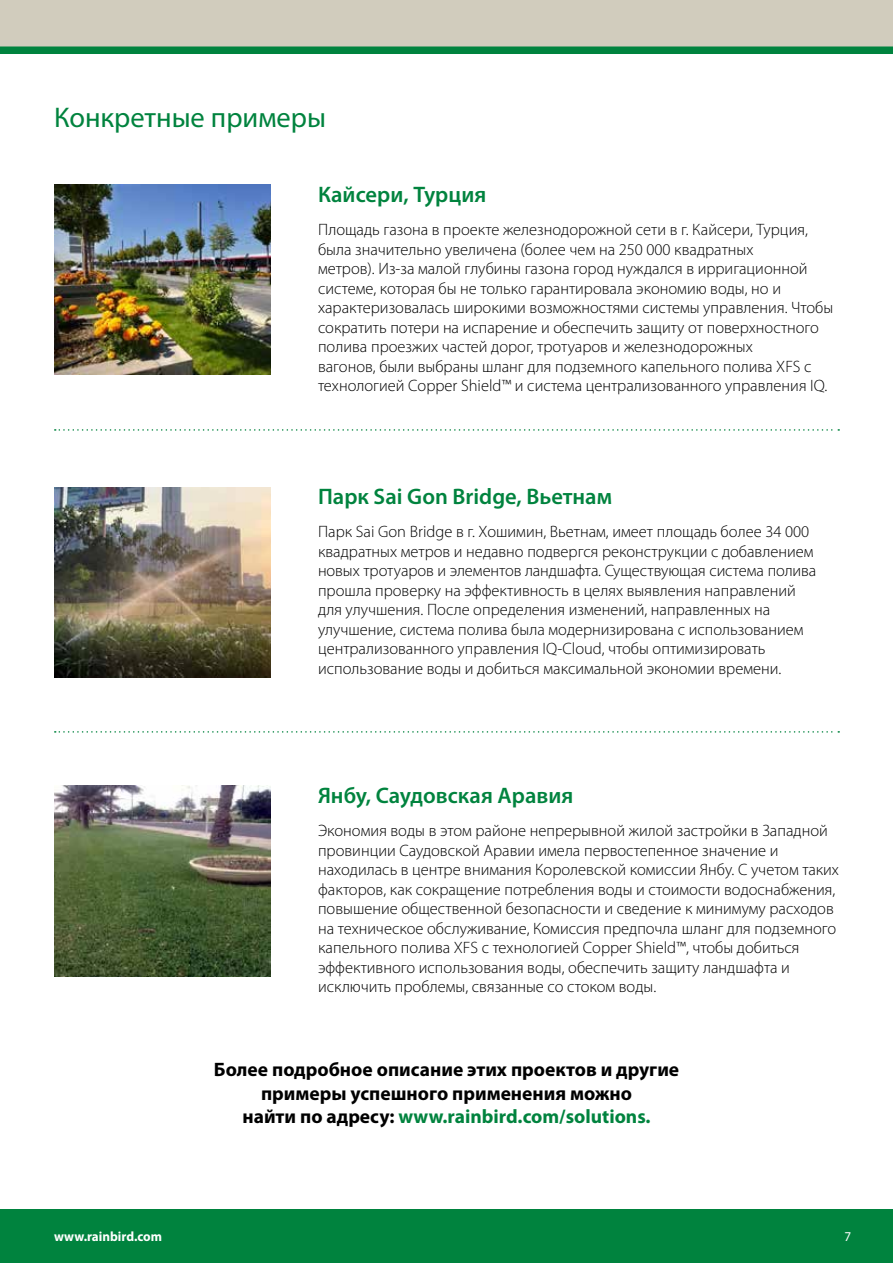
<style>
.page{position:relative;width:893px;height:1263px;background:#fff}
.page>*{position:absolute;margin:0;border:0;box-sizing:border-box;transform-origin:0 0}
.t1{font:28.5px "Myriad Pro";color:#00833e}
.t2{font:600 22.5px "Myriad Pro";color:#00833e}
.t3{font:700 19.5px/23.4px "Myriad Pro";color:#000;text-align:center}
.t4{font:300 16.5px/19.5px "Myriad Pro";color:#000}
.t5{font:700 13.5px "Myriad Pro";color:#fff}
.t6{font:13.5px "Myriad Pro";color:#fff}
.s1{color:#00833e}
</style>
<div class="page">
<div style="left:0;top:0;width:893px;height:54px;background:#d1ccbd"></div>
<div style="left:0;top:47px;width:893px;height:7px;background:#00833e"></div>
<div style="left:0;top:1209px;width:893px;height:54px;background:#00833e"></div>
<svg style="left:55px;top:429px;width:784px;height:2px"></svg>
<svg style="left:55px;top:731px;width:784px;height:2px"></svg>
<img style="left:54px;top:185px;width:216px;height:190px">
<img style="left:54px;top:487px;width:216px;height:190px">
<img style="left:54px;top:786px;width:216px;height:190px">
<h1 class="t1" style="left:54px;top:100px;width:274px">Конкретные примеры</h1>
<h2 class="t2" style="left:318px;top:180px;width:170px">Кайсери, Турция</h2>
<p class="t4" style="left:318px;top:220px;width:517px">Площадь газона в проекте железнодорожной сети в г. Кайсери, Турция, была значительно увеличена (более чем на 250 000 квадратных<br>метров). Из-за малой глубины газона город нуждался в ирригационной системе, которая бы не только гарантировала экономию воды, но и характеризовалась широкими возможностями системы управления. Чтобы сократить потери на испарение и обеспечить защиту от поверхностного полива проезжих частей дорог, тротуаров и железнодорожных<br>вагонов, были выбраны шланг для подземного капельного полива XFS с технологией Copper Shield™ и система централизованного управления IQ.</p>
<h2 class="t2" style="left:318px;top:483px;width:295px">Парк Sai Gon Bridge, Вьетнам</h2>
<p class="t4" style="left:318px;top:522px;width:500px">Парк Sai Gon Bridge в г. Хошимин, Вьетнам, имеет площадь более 34 000 квадратных метров и недавно подвергся реконструкции с добавлением новых тротуаров и элементов ландшафта. Существующая система полива прошла проверку на эффективность в целях выявления направлений для улучшения. После определения изменений, направленных на улучшение, система полива была модернизирована с использованием централизованного управления IQ-Cloud, чтобы оптимизировать использование воды и добиться максимальной экономии времени.</p>
<h2 class="t2" style="left:318px;top:781px;width:257px">Янбу, Саудовская Аравия</h2>
<p class="t4" style="left:318px;top:821px;width:522px">Экономия воды в этом районе непрерывной жилой застройки в Западной провинции Саудовской Аравии имела первостепенное значение и находилась в центре внимания Королевской комиссии Янбу. С учетом таких факторов, как сокращение потребления воды и стоимости водоснабжения, повышение общественной безопасности и сведение к минимуму расходов на техническое обслуживание, Комиссия предпочла шланг для подземного капельного полива XFS с технологией Copper Shield™, чтобы добиться эффективного использования воды, обеспечить защиту ландшафта и исключить проблемы, связанные со стоком воды.</p>
<p class="t3" style="left:214px;top:1057px;width:467px">Более подробное описание этих проектов и другие примеры успешного применения можно<br>найти по адресу: <span class="s1">www.rainbird.com/solutions.</span></p>
<p class="t5" style="left:54px;top:1227px;width:110px">www.rainbird.com</p>
<p class="t6" style="left:844px;top:1228px;width:8px">7</p>
</div>
